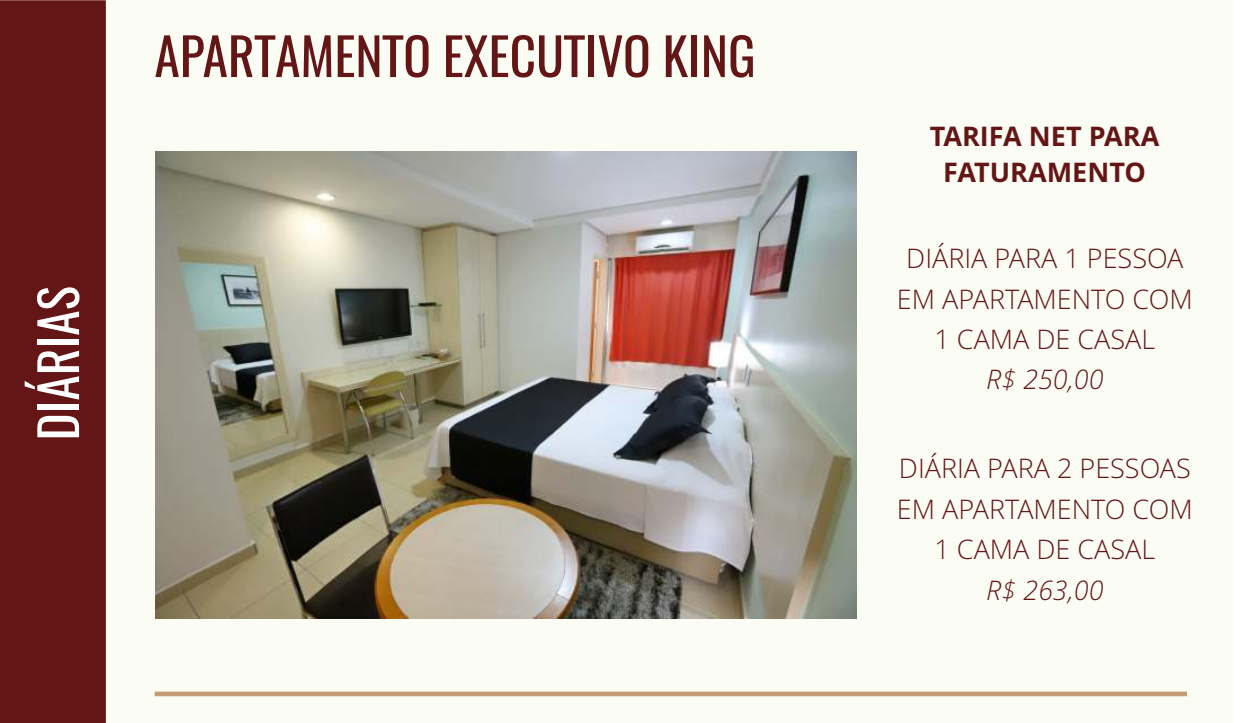
<style>
.page{position:relative;width:1234px;height:723px;background:#fff}
.page>*{position:absolute;margin:0;border:0;box-sizing:border-box;transform-origin:0 0}
.t1{font:51.45px "Oswald";color:#641616}
.t2{font:51.45px "Oswald";color:#fff}
.t3{font:300 27px/40.5px "Open Sans";color:#641616;text-align:center}
.t4{font:700 27px/36.8px "Open Sans";color:#641616;text-align:center}
.t5{font:italic 300 27px "Open Sans";color:#641616}
</style>
<div class="page">
<div style="left:106px;top:1px;width:1127px;height:722px;background:#fbfdf4"></div>
<div style="left:0;top:0;width:106px;height:723px;background:#641616"></div>
<svg style="left:154px;top:691px;width:1032px;height:5px;background:#caa886"></svg>
<img style="left:155px;top:151px;width:701px;height:467px">
<h1 class="t1" style="left:154px;top:16px;width:602px">APARTAMENTO EXECUTIVO KING</h1>
<h1 class="t2" style="left:18px;top:440px;width:156px;rotate:-90deg">DIÁRIAS</h1>
<p class="t4" style="left:929px;top:120px;width:231px">TARIFA NET PARA<br>FATURAMENTO</p>
<p class="t3" style="left:896px;top:241px;width:297px">DIÁRIA PARA 1 PESSOA<br>EM APARTAMENTO COM<br>1 CAMA DE CASAL</p>
<p class="t5" style="left:985px;top:369px;width:119px">R$ 250,00</p>
<p class="t3" style="left:896px;top:451px;width:297px">DIÁRIA PARA 2 PESSOAS<br>EM APARTAMENTO COM<br>1 CAMA DE CASAL</p>
<p class="t5" style="left:985px;top:579px;width:119px">R$ 263,00</p>
</div>
